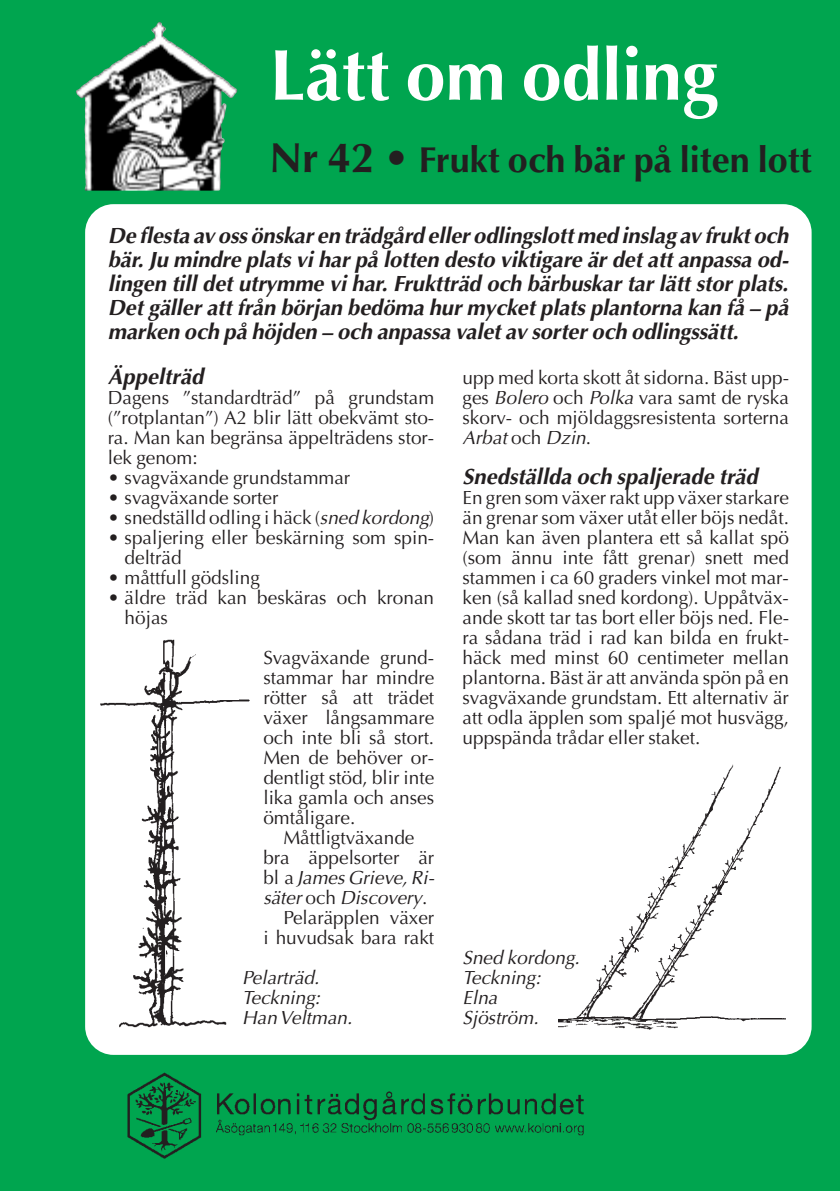
<style>
.page{position:relative;width:840px;height:1191px;background:#fff}
.page>*{position:absolute;margin:0;border:0;box-sizing:border-box;transform-origin:0 0}
.t1{font:700 72px "Optima";color:#fff}
.t2{font:700 36px "Optima";color:#231f20}
.t3{font:italic 700 22px/24px "Optima";letter-spacing:-.005em;color:#231f20;text-align:justify}
.t4{font:19px/20px "Optima";color:#231f20;text-align:justify}
.t5{font:italic 19px/20px "Optima";color:#231f20}
.s1{font-size:42px}
.s2{font-style:italic}
.s3{font-style:normal}
</style>
<div class="page">
<div style="left:0;top:0;width:839px;height:1191px;background:#00a54f"></div>
<div style="left:85px;top:204px;width:726px;height:850px;background:#fff;border-radius:28px"></div>
<img style="left:76px;top:22px;width:161px;height:169px">
<img style="left:558px;top:764px;width:227px;height:266px">
<img style="left:100px;top:639px;width:150px;height:389px">
<img style="left:127px;top:1072px;width:457px;height:87px">
<h1 class="t1" style="left:269px;top:46px;width:450px">Lätt om odling</h1>
<h2 class="t2" style="left:269px;top:145px;width:543px"><span class="s1">Nr 42 •</span> Frukt och bär på liten lott</h2>
<p class="t3" style="left:108px;top:226px;width:682px">De flesta av oss önskar en trädgård eller odlingslott med inslag av frukt och bär. Ju mindre plats vi har på lotten desto viktigare är det att anpassa od&shy;lingen till det utrymme vi har. Fruktträd och bärbuskar tar lätt stor plats.<br>Det gäller att från början bedöma hur mycket plats plantorna kan få – på marken och på höjden – och anpassa valet av sorter och odlingssätt.</p>
<p class="t3" style="left:108px;top:366px;width:97px">Äppelträd</p>
<p class="t4" style="left:108px;top:389px;width:328px">Dagens ”standardträd” på grundstam (”rotplantan”) A2 blir lätt obekvämt sto&shy;ra. Man kan begränsa äppelträdens stor&shy;lek genom:</p>
<p class="t4" style="left:108px;top:469px;width:244px">• svagväxande grundstammar</p>
<p class="t4" style="left:108px;top:489px;width:172px">• svagväxande sorter</p>
<p class="t4" style="left:108px;top:509px;width:327px">• snedställd odling i häck (<span class="s2">sned kordong</span>)</p>
<p class="t4" style="left:124px;top:529px;width:311px;text-indent:-17px">• spaljering eller beskärning som spin&shy;delträd</p>
<p class="t4" style="left:108px;top:569px;width:153px">• måttfull gödsling</p>
<p class="t4" style="left:124px;top:589px;width:311px;text-indent:-17px">• äldre träd kan beskäras och kronan höjas</p>
<p class="t4" style="left:263px;top:649px;width:172px">Svagväxande grund&shy;stammar har mindre rötter så att trädet växer långsammare och inte bli så stort.<br>Men de behöver or&shy;dentligt stöd, blir inte lika gamla och anses ömtåligare.</p>
<p class="t4" style="left:283px;top:829px;width:132px">Måttligtväxande</p>
<p class="t4" style="left:263px;top:849px;width:172px">bra äppelsorter är</p>
<p class="t5" style="left:263px;top:869px;width:172px"><span class="s3">bl a</span> James Grieve, Ri-</p>
<p class="t5" style="left:263px;top:889px;width:165px">säter <span class="s3">och</span> Discovery<span class="s3">.</span></p>
<p class="t4" style="left:283px;top:909px;width:152px">Pelaräpplen växer</p>
<p class="t4" style="left:263px;top:929px;width:172px">i huvudsak bara rakt</p>
<p class="t5" style="left:242px;top:969px;width:112px">Pelarträd.<br>Teckning:<br>Han Veltman.</p>
<p class="t4" style="left:462px;top:369px;width:328px">upp med korta skott åt sidorna. Bäst upp&shy;ges <span class="s2">Bolero</span> och <span class="s2">Polka</span> vara samt de ryska skorv- och mjöldaggsresistenta sorterna <span class="s2">Arbat</span> och <span class="s2">Dzin</span>.</p>
<p class="t3" style="left:462px;top:466px;width:296px">Snedställda och spaljerade träd</p>
<p class="t4" style="left:462px;top:489px;width:328px">En gren som växer rakt upp växer starkare än grenar som växer utåt eller böjs nedåt.<br>Man kan även plantera ett så kallat spö (som ännu inte fått grenar) snett med stammen i ca 60 graders vinkel mot mar&shy;ken (så kallad sned kordong). Uppåtväx&shy;ande skott tar tas bort eller böjs ned. Fle&shy;ra sådana träd i rad kan bilda en frukt&shy;häck med minst 60 centimeter mellan plantorna. Bäst är att använda spön på en svagväxande grundstam. Ett alternativ är att odla äpplen som spaljé mot husvägg, uppspända trådar eller staket.</p>
<p class="t5" style="left:462px;top:949px;width:119px">Sned kordong.<br>Teckning:<br>Elna<br>Sjöström.</p>
</div>
